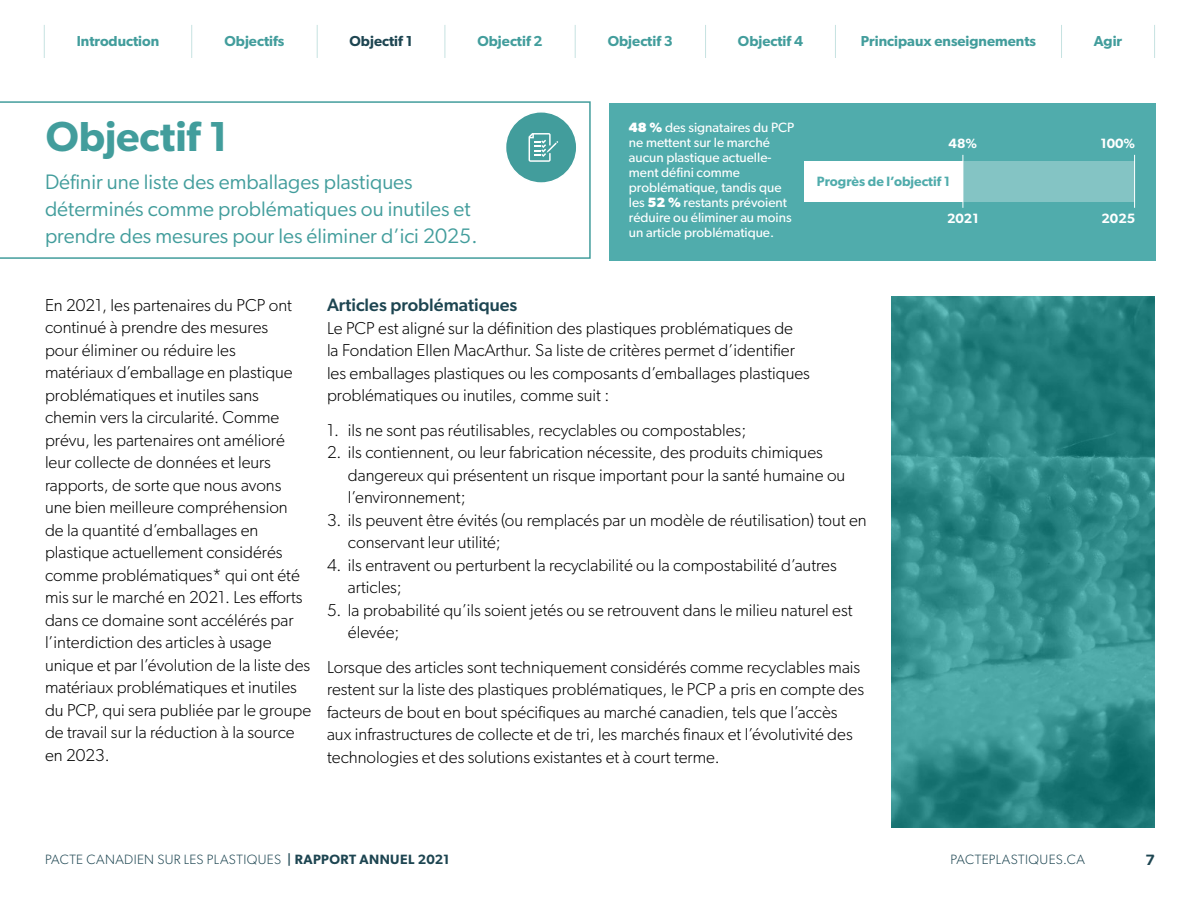
<style>
.page{position:relative;width:1200px;height:900px;background:#fff}
.page>*{position:absolute;margin:0;border:0;box-sizing:border-box;transform-origin:0 0}
.t1{font:600 42px "Gibson";color:#429d9c}
.t2{font:21px/27px "Gibson";color:#429d9c}
.t3{font:500 18px "Gibson";color:#1d4551}
.t4{font:300 17.25px/22.5px "Gibson";color:#000}
.t5{font:600 15px "Gibson";color:#1d4551}
.t6{font:600 14.4px "Gibson";color:#429d9c}
.t7{font:600 14.4px "Gibson";color:#1d4551}
.t8{font:13.5px/15px "Gibson";color:#fff}
.t9{font:300 13.5px "Gibson";letter-spacing:.03em;color:#1d4551}
.t10{font:600 13.5px "Gibson";color:#50acac}
.t11{font:600 13.5px "Gibson";color:#fff}
.s1{font-weight:700}
.s2{font-weight:500}
.s3{font-weight:600}
</style>
<div class="page">
<hr style="left:191px;top:25px;width:1px;height:33px;background:#c6e2e1">
<hr style="left:44px;top:25px;width:1px;height:33px;background:#c6e2e1">
<hr style="left:317px;top:25px;width:1px;height:33px;background:#c6e2e1">
<hr style="left:444px;top:25px;width:1px;height:33px;background:#c6e2e1">
<hr style="left:575px;top:25px;width:1px;height:33px;background:#c6e2e1">
<hr style="left:705px;top:25px;width:1px;height:33px;background:#c6e2e1">
<hr style="left:835px;top:25px;width:1px;height:33px;background:#c6e2e1">
<hr style="left:1061px;top:25px;width:1px;height:33px;background:#c6e2e1">
<hr style="left:1154px;top:25px;width:1px;height:33px;background:#c6e2e1">
<svg style="left:0;top:101px;width:591px;height:158px"></svg>
<div style="left:506px;top:112px;width:71px;height:71px;background:#429d9c;border-radius:50%"></div>
<div style="left:505px;top:111px;width:73px;height:73px;border:2px solid #fff;border-radius:50%"></div>
<svg style="left:529px;top:133px;width:29px;height:29px"></svg>
<div style="left:609px;top:103px;width:546px;height:157px;background:#50acac"></div>
<hr style="left:963px;top:155px;width:1px;height:53px;background:#fff">
<hr style="left:1134px;top:155px;width:1px;height:53px;background:#fff">
<div style="left:805px;top:161px;width:158px;height:41px;background:#fff"></div>
<div style="left:963px;top:161px;width:171px;height:41px;background:#84c4c4"></div>
<svg style="left:891px;top:297px;width:264px;height:531px"></svg>
<p class="t6" style="left:77px;top:32px;width:84px">Introduction</p>
<p class="t6" style="left:225px;top:32px;width:61px">Objectifs</p>
<p class="t7" style="left:350px;top:32px;width:64px">Objectif 1</p>
<p class="t6" style="left:477px;top:32px;width:67px">Objectif 2</p>
<p class="t6" style="left:608px;top:32px;width:67px">Objectif 3</p>
<p class="t6" style="left:738px;top:32px;width:67px">Objectif 4</p>
<p class="t6" style="left:861px;top:32px;width:177px">Principaux enseignements</p>
<p class="t6" style="left:1094px;top:32px;width:30px">Agir</p>
<h1 class="t1" style="left:46px;top:112px;width:184px">Objectif 1</h1>
<p class="t2" style="left:45px;top:168px;width:434px">Définir une liste des emballages plastiques déterminés comme problématiques ou inutiles et prendre des mesures pour les éliminer d’ici 2025.</p>
<p class="t8" style="left:629px;top:120px;width:167px"><span class="s1">48 %</span> des signataires du PCP ne mettent sur le marché aucun plastique actuelle&shy;ment défini comme problématique, tandis que les <span class="s1">52 %</span> restants prévoient réduire ou éliminer au moins un article problématique.</p>
<p class="t11" style="left:949px;top:136px;width:30px">48%</p>
<p class="t11" style="left:1100px;top:136px;width:36px">100%</p>
<p class="t10" style="left:817px;top:173px;width:135px">Progrès de l’objectif 1</p>
<p class="t11" style="left:947px;top:211px;width:33px">2021</p>
<p class="t11" style="left:1101px;top:211px;width:35px">2025</p>
<p class="t4" style="left:45px;top:293px;width:268px">En 2021, les partenaires du PCP ont continué à prendre des mesures<br>pour éliminer ou réduire les<br>matériaux d’emballage en plastique problématiques et inutiles sans chemin vers la circularité. Comme prévu, les partenaires ont amélioré leur collecte de données et leurs rapports, de sorte que nous avons une bien meilleure compréhension<br>de la quantité d’emballages en plastique actuellement considérés comme problématiques* qui ont été mis sur le marché en 2021. Les efforts dans ce domaine sont accélérés par l’interdiction des articles à usage unique et par l’évolution de la liste des matériaux problématiques et inutiles du PCP, qui sera publiée par le groupe de travail sur la réduction à la source en 2023.</p>
<p class="t3" style="left:327px;top:294px;width:192px">Articles problématiques</p>
<p class="t4" style="left:327px;top:316px;width:485px">Le PCP est aligné sur la définition des plastiques problématiques de<br>la Fondation Ellen MacArthur. Sa liste de critères permet d’identifier les emballages plastiques ou les composants d’emballages plastiques problématiques ou inutiles, comme suit :</p>
<p class="t4" style="left:327px;top:418px;width:421px">1. ils ne sont pas réutilisables, recyclables ou compostables;</p>
<p class="t4" style="left:348px;top:441px;width:499px;text-indent:-21px">2. ils contiennent, ou leur fabrication nécessite, des produits chimiques dangereux qui présentent un risque important pour la santé humaine ou l’environnement;</p>
<p class="t4" style="left:348px;top:508px;width:520px;text-indent:-21px">3. ils peuvent être évités (ou remplacés par un modèle de réutilisation) tout en conservant leur utilité;</p>
<p class="t4" style="left:348px;top:553px;width:490px;text-indent:-21px">4. ils entravent ou perturbent la recyclabilité ou la compostabilité d’autres articles;</p>
<p class="t4" style="left:348px;top:598px;width:506px;text-indent:-21px">5. la probabilité qu’ils soient jetés ou se retrouvent dans le milieu naturel est élevée;</p>
<p class="t4" style="left:327px;top:655px;width:539px">Lorsque des articles sont techniquement considérés comme recyclables mais restent sur la liste des plastiques problématiques, le PCP a pris en compte des facteurs de bout en bout spécifiques au marché canadien, tels que l’accès aux infrastructures de collecte et de tri, les marchés finaux et l’évolutivité des technologies et des solutions existantes et à court terme.</p>
<p class="t9" style="left:45px;top:851px;width:406px">PACTE CANADIEN SUR LES PLASTIQUES <span class="s2">|</span> <span class="s3">RAPPORT ANNUEL 2021</span></p>
<p class="t9" style="left:950px;top:851px;width:136px">PACTEPLASTIQUES.CA</p>
<p class="t5" style="left:1146px;top:851px;width:11px">7</p>
</div>
